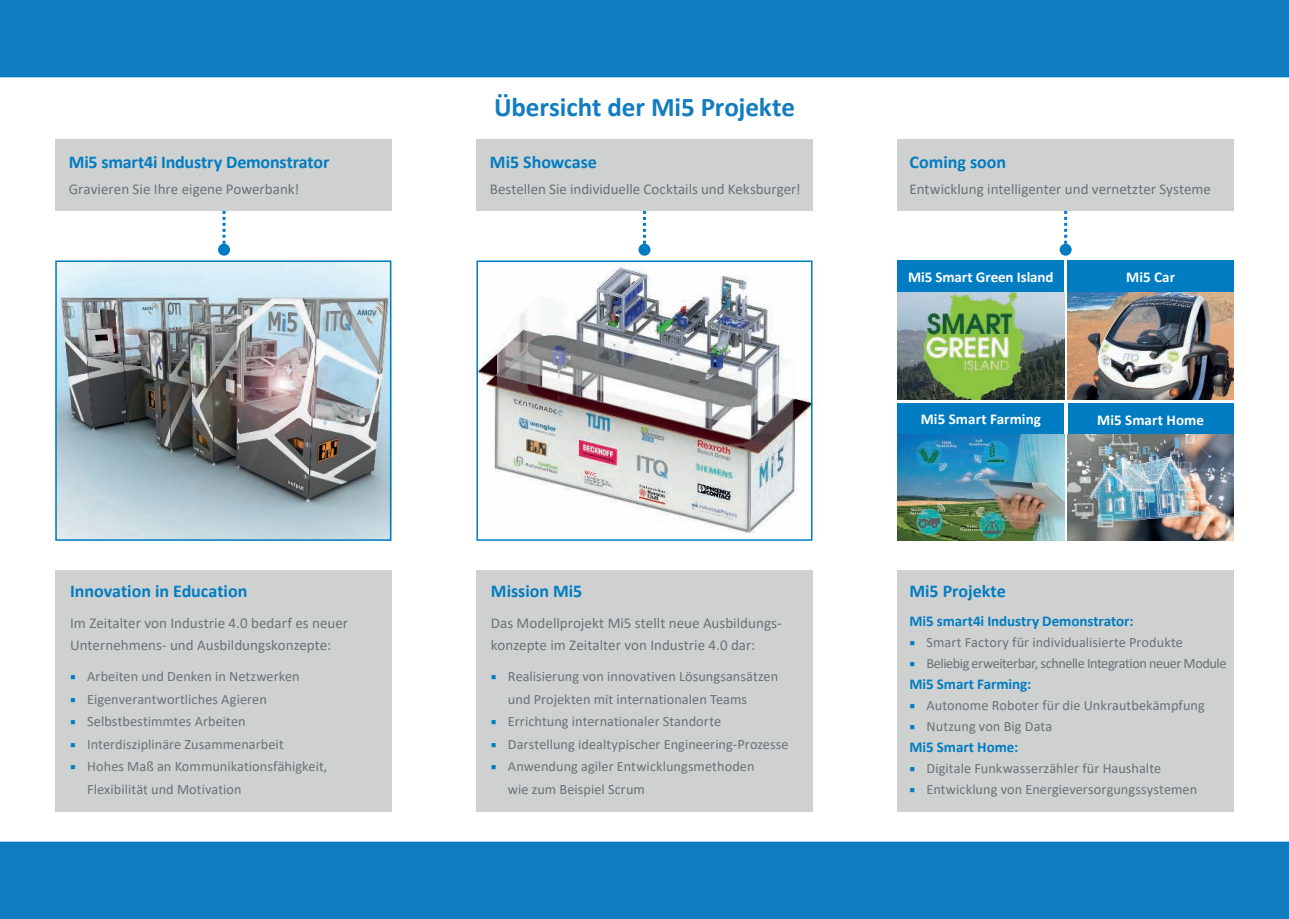
<style>
.page{position:relative;width:1289px;height:919px;background:#fff}
.page>*{position:absolute;margin:0;border:0;box-sizing:border-box;transform-origin:0 0}
.t1{font:700 27px "Calibri";letter-spacing:-.005em;color:#127cc1}
.t2{font:700 18px "Calibri";letter-spacing:-.005em;color:#007cc2}
.t3{font:15px/22.5px "Calibri";color:#687379}
.t4{font:700 15px "Calibri";letter-spacing:-.005em;color:#007cc2}
.t5{font:700 15px "Calibri";letter-spacing:.005em;color:#fff}
.t6{font:14.25px/22.5px "Calibri";letter-spacing:.005em;color:#687379}
.t7{font:14.25px "Calibri";letter-spacing:-.035em;color:#687379}
.s1{color:#007cc2}
</style>
<div class="page">
<div style="left:0;top:0;width:1288px;height:77px;background:#127cc1"></div>
<div style="left:0;top:841px;width:1288px;height:77px;background:#127cc1"></div>
<img style="left:479px;top:263px;width:339px;height:272px">
<img style="left:58px;top:263px;width:330px;height:274px">
<div style="left:55px;top:140px;width:337px;height:71px;background:#cfd1d0"></div>
<div style="left:55px;top:570px;width:337px;height:241px;background:#cfd1d0"></div>
<div style="left:476px;top:570px;width:337px;height:241px;background:#cfd1d0"></div>
<div style="left:897px;top:570px;width:336px;height:241px;background:#cfd1d0"></div>
<div style="left:476px;top:140px;width:336px;height:71px;background:#cfd1d0"></div>
<div style="left:897px;top:140px;width:336px;height:71px;background:#cfd1d0"></div>
<svg style="left:222px;top:211px;width:3px;height:33px"></svg>
<div style="left:218px;top:244px;width:12px;height:12px;background:#007cc2;border-radius:50%"></div>
<svg style="left:643px;top:211px;width:3px;height:33px"></svg>
<div style="left:638px;top:244px;width:12px;height:12px;background:#007cc2;border-radius:50%"></div>
<img style="left:1067px;top:292px;width:166px;height:107px">
<svg style="left:1064px;top:211px;width:3px;height:33px"></svg>
<div style="left:1059px;top:244px;width:12px;height:12px;background:#007cc2;border-radius:50%"></div>
<img style="left:897px;top:292px;width:167px;height:107px">
<div style="left:897px;top:403px;width:167px;height:31px;background:#007cc2"></div>
<div style="left:1067px;top:403px;width:166px;height:33px;background:#007cc2"></div>
<div style="left:1067px;top:260px;width:166px;height:32px;background:#007cc2"></div>
<div style="left:897px;top:260px;width:167px;height:32px;background:#007cc2"></div>
<img style="left:897px;top:434px;width:167px;height:106px">
<img style="left:1067px;top:434px;width:165px;height:106px">
<div style="left:55px;top:260px;width:336px;height:280px;border:2px solid #007cc2"></div>
<div style="left:476px;top:260px;width:336px;height:280px;border:2px solid #007cc2"></div>
<p class="t2" style="left:69px;top:153px;width:262px">Mi5 smart4i Industry Demonstrator</p>
<p class="t3" style="left:69px;top:179px;width:232px">Gravieren Sie Ihre eigene Powerbank!</p>
<p class="t2" style="left:70px;top:582px;width:179px">Innovation in Education</p>
<p class="t3" style="left:70px;top:612px;width:279px">Im Zeitalter von Industrie 4.0 bedarf es neuer<br>Unternehmens- und Ausbildungskonzepte:</p>
<p class="t6" style="left:70px;top:666px;width:231px"><span class="s1">○</span> Arbeiten und Denken in Netzwerken</p>
<p class="t6" style="left:70px;top:689px;width:198px"><span class="s1">○</span> Eigenverantwortliches Agieren</p>
<p class="t6" style="left:70px;top:711px;width:177px"><span class="s1">○</span> Selbstbestimmtes Arbeiten</p>
<p class="t6" style="left:70px;top:734px;width:215px"><span class="s1">○</span> Interdisziplinäre Zusammenarbeit</p>
<p class="t6" style="left:87px;top:756px;width:242px;text-indent:-17px"><span class="s1">○</span> Hohes Maß an Kommunikationsfähigkeit,<br>Flexibilität und Motivation</p>
<h1 class="t1" style="left:494px;top:94px;width:302px">Übersicht der Mi5 Projekte</h1>
<p class="t2" style="left:490px;top:153px;width:108px">Mi5 Showcase</p>
<p class="t3" style="left:490px;top:179px;width:312px">Bestellen Sie individuelle Cocktails und Keksburger!</p>
<p class="t2" style="left:491px;top:582px;width:93px">Mission Mi5</p>
<p class="t3" style="left:491px;top:612px;width:292px">Das Modellprojekt Mi5 stellt neue Ausbildungs&shy;konzepte im Zeitalter von Industrie 4.0 dar:</p>
<p class="t6" style="left:508px;top:666px;width:272px;text-indent:-17px"><span class="s1">○</span> Realisierung von innovativen Lösungsansätzen und Projekten mit internationalen Teams</p>
<p class="t6" style="left:491px;top:711px;width:232px"><span class="s1">○</span> Errichtung internationaler Standorte</p>
<p class="t6" style="left:491px;top:734px;width:299px"><span class="s1">○</span> Darstellung idealtypischer Engineering-Prozesse</p>
<p class="t6" style="left:508px;top:756px;width:248px;text-indent:-17px"><span class="s1">○</span> Anwendung agiler Entwicklungsmethoden wie zum Beispiel Scrum</p>
<p class="t2" style="left:909px;top:153px;width:98px">Coming soon</p>
<p class="t3" style="left:909px;top:179px;width:303px">Entwicklung intelligenter und vernetzter Systeme</p>
<p class="t5" style="left:908px;top:270px;width:147px">Mi5 Smart Green Island</p>
<p class="t5" style="left:1126px;top:270px;width:50px">Mi5 Car</p>
<p class="t5" style="left:920px;top:412px;width:122px">Mi5 Smart Farming</p>
<p class="t5" style="left:1097px;top:413px;width:108px">Mi5 Smart Home</p>
<p class="t2" style="left:909px;top:582px;width:98px">Mi5 Projekte</p>
<p class="t4" style="left:909px;top:614px;width:226px">Mi5 smart4i Industry Demonstrator:</p>
<p class="t6" style="left:909px;top:632px;width:275px"><span class="s1">○</span> Smart Factory für individualisierte Produkte</p>
<p class="t7" style="left:909px;top:658px;width:318px"><span class="s1">○</span> Beliebig erweiterbar, schnelle Integration neuer Module</p>
<p class="t4" style="left:909px;top:677px;width:123px">Mi5 Smart Farming:</p>
<p class="t6" style="left:909px;top:695px;width:297px"><span class="s1">○</span> Autonome Roboter für die Unkrautbekämpfung</p>
<p class="t6" style="left:909px;top:716px;width:144px"><span class="s1">○</span> Nutzung von Big Data</p>
<p class="t4" style="left:909px;top:740px;width:110px">Mi5 Smart Home:</p>
<p class="t6" style="left:909px;top:758px;width:253px"><span class="s1">○</span> Digitale Funkwasserzähler für Haushalte</p>
<p class="t6" style="left:909px;top:779px;width:289px"><span class="s1">○</span> Entwicklung von Energieversorgungssystemen</p>
</div>
